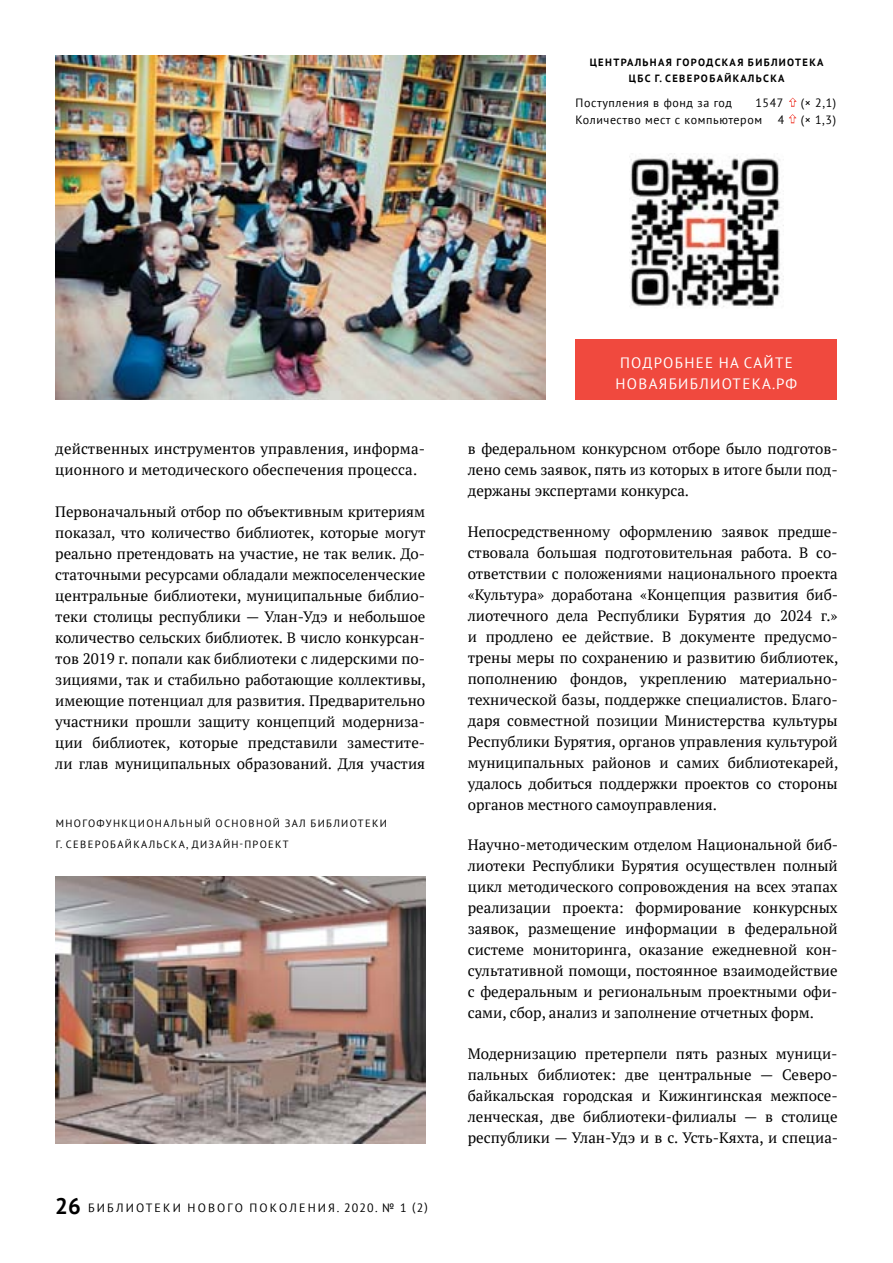
<style>
.page{position:relative;width:893px;height:1263px;background:#fff}
.page>*{position:absolute;margin:0;border:0;box-sizing:border-box;transform-origin:0 0}
.t1{font:15px/21px "PT Serif";color:#000;text-align:justify}
.t2{font:15px/21px "PT Sans";letter-spacing:.09em;color:#fff}
.t3{font:12px "PT Sans";letter-spacing:.05em;color:#000}
.t4{font:12px "PT Sans";letter-spacing:.18em;color:#000}
.t5{font:12px "PT Sans Regular 2";color:#000}
.t6{font:10.5px/21px "PT Sans";letter-spacing:.13em;color:#000}
.t7{font:10.5px/16.5px "PT Sans Bold 2";letter-spacing:.13em;color:#000;text-align:center}
.s1{font-family:"PT Sans";font-weight:700}
.s2{font-family:"PT Serif Regular 2"}
.s3{font-family:"PT Sans Regular 2"}
.s4{font-weight:700;font-size:22.5px}
</style>
<div class="page">
<svg style="left:789px;top:98px;width:7px;height:9px"></svg>
<svg style="left:789px;top:114px;width:7px;height:9px"></svg>
<div style="left:576px;top:340px;width:261px;height:60px;background:#f0493e"></div>
<img style="left:629px;top:153px;width:155px;height:154px">
<img style="left:55px;top:876px;width:370px;height:268px">
<img style="left:55px;top:55px;width:490px;height:345px">
<p class="t7" style="left:590px;top:54px;width:235px">ЦЕНТРАЛЬНАЯ ГОРОДСКАЯ БИБЛИОТЕКА<br>ЦБС Г<span class="s1">.</span> СЕВЕРОБАЙКАЛЬСКА</p>
<p class="t3" style="left:576px;top:95px;width:158px">Поступления в фонд за год</p>
<p class="t5" style="left:755px;top:95px;width:29px">1547</p>
<p class="t5" style="left:801px;top:95px;width:37px">(× 2,1)</p>
<p class="t3" style="left:576px;top:112px;width:188px">Количество мест с компьютером</p>
<p class="t5" style="left:778px;top:112px;width:8px">4</p>
<p class="t5" style="left:801px;top:112px;width:37px">(× 1,3)</p>
<p class="t1" style="left:55px;top:438px;width:371px">действенных инструментов управления<span class="s2">,</span> информа&shy;ционного и методического обеспечения процесса<span class="s2">.</span></p>
<p class="t1" style="left:55px;top:501px;width:372px">Первоначальный отбор по объективным критериям показал<span class="s2">,</span> что количество библиотек<span class="s2">,</span> которые могут реально претендовать на участие<span class="s2">,</span> не так велик<span class="s2">.</span> До&shy;статочными ресурсами обладали межпоселенческие центральные библиотеки<span class="s2">,</span> муниципальные библио&shy;теки столицы республики <span class="s2">—</span> Улан<span class="s2">-</span>Удэ и небольшое количество сельских библиотек<span class="s2">.</span> В число конкурсан&shy;тов <span class="s2">2019</span> г<span class="s2">.</span> попали как библиотеки с лидерскими по&shy;зициями<span class="s2">,</span> так и стабильно работающие коллективы<span class="s2">, </span>имеющие потенциал для развития<span class="s2">.</span> Предварительно участники прошли защиту концепций модерниза&shy;ции библиотек<span class="s2">,</span> которые представили заместите&shy;ли глав муниципальных образований<span class="s2">.</span> Для участия</p>
<p class="t6" style="left:56px;top:812px;width:333px">МНОГОФУНКЦИОНАЛЬНЫЙ ОСНОВНОЙ ЗАЛ БИБЛИОТЕКИ<br>Г<span class="s3">.</span> СЕВЕРОБАЙКАЛЬСКА<span class="s3">,</span> ДИЗАЙН<span class="s3">-</span>ПРОЕКТ</p>
<p class="t4" style="left:55px;top:1200px;width:374px"><span class="s4">26</span> БИБЛИОТЕКИ НОВОГО ПОКОЛЕНИЯ<span class="s3">. 2020.</span> № <span class="s3">1 (2)</span></p>
<p class="t2" style="left:616px;top:352px;width:183px">ПОДРОБНЕЕ НА САЙТЕ<br>НОВАЯБИБЛИОТЕКА<span class="s3">.</span>РФ</p>
<p class="t1" style="left:468px;top:438px;width:371px">в федеральном конкурсном отборе было подготов&shy;лено семь заявок<span class="s2">,</span> пять из которых в итоге были под&shy;держаны экспертами конкурса<span class="s2">.</span></p>
<p class="t1" style="left:468px;top:520px;width:372px">Непосредственному оформлению заявок предше&shy;ствовала большая подготовительная работа<span class="s2">.</span> В со&shy;ответствии с положениями национального проекта <span class="s2">«</span>Культура<span class="s2">»</span> доработана <span class="s2">«</span>Концепция развития биб&shy;лиотечного дела Республики Бурятия до <span class="s2">2024</span> г<span class="s2">.» </span>и продлено ее действие<span class="s2">.</span> В документе предусмо&shy;трены меры по сохранению и развитию библиотек<span class="s2">, </span>пополнению фондов<span class="s2">,</span> укреплению материально&shy;технической базы<span class="s2">,</span> поддержке специалистов<span class="s2">.</span> Благо&shy;даря совместной позиции Министерства культуры Республики Бурятия<span class="s2">,</span> органов управления культурой муниципальных районов и самих библиотекарей<span class="s2">, </span>удалось добиться поддержки проектов со стороны органов местного самоуправления<span class="s2">.</span></p>
<p class="t1" style="left:468px;top:834px;width:372px">Научно<span class="s2">-</span>методическим отделом Национальной биб&shy;лиотеки Республики Бурятия осуществлен полный цикл методического сопровождения на всех этапах реализации проекта<span class="s2">:</span> формирование конкурсных заявок<span class="s2">,</span> размещение информации в федеральной системе мониторинга<span class="s2">,</span> оказание ежедневной кон&shy;сультативной помощи<span class="s2">,</span> постоянное взаимодействие с федеральным и региональным проектными офи&shy;сами<span class="s2">,</span> сбор<span class="s2">,</span> анализ и заполнение отчетных форм<span class="s2">.</span></p>
<p class="t1" style="left:468px;top:1042px;width:372px">Модернизацию претерпели пять разных муници&shy;пальных библиотек<span class="s2">:</span> две центральные <span class="s2">—</span> Северо&shy;байкальская городская и Кижингинская межпосе&shy;ленческая<span class="s2">,</span> две библиотеки<span class="s2">-</span>филиалы <span class="s2">—</span> в столице республики <span class="s2">—</span> Улан<span class="s2">-</span>Удэ и в с<span class="s2">.</span> Усть<span class="s2">-</span>Кяхта<span class="s2">,</span> и специа<span class="s2">-</span></p>
</div>
